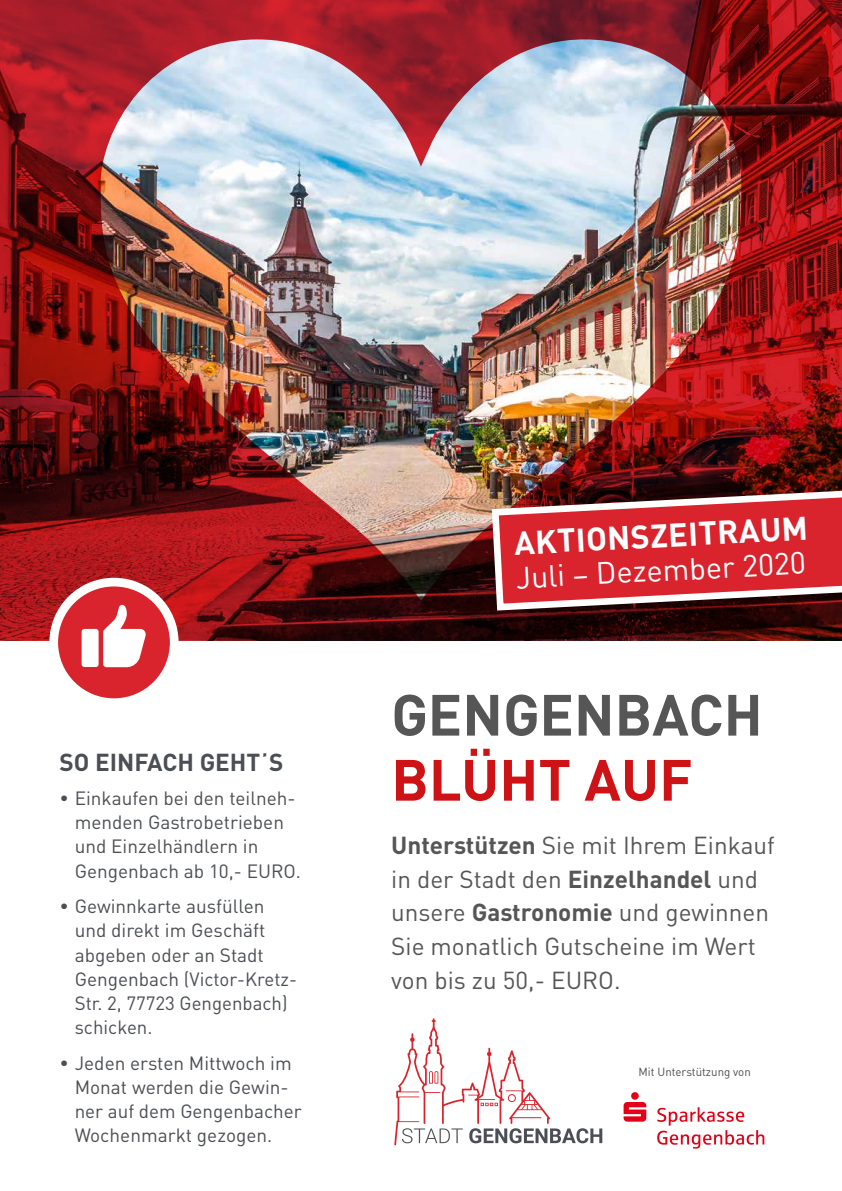
<style>
.page{position:relative;width:842px;height:1191px;background:#fff}
.page>*{position:absolute;margin:0;border:0;box-sizing:border-box;transform-origin:0 0}
.t1{font:700 57.2px "DIN Pro";color:#565656}
.t2{font:700 57.2px "DIN Pro";color:#cd1316}
.t3{font:700 32.4px "DIN Pro";color:#fff}
.t4{font:30.4px "DIN Pro";color:#fff}
.t5{font:24.3px/33.7px "DIN Pro";color:#565656}
.t6{font:700 24.2px "DIN Pro";color:#4b4e54}
.t7{font:19px/24.2px "DIN Pro";color:#4b4e54}
.t8{font:11.7px "DIN Pro";color:#4b4e54}
.s1{font-family:"Gotham";font-weight:700}
.s2{font-weight:700}
</style>
<div class="page">
<img style="left:0;top:0;width:842px;height:641px">
<div style="left:54px;top:582px;width:120px;height:120px;background:#d9232d;border-radius:50%"></div>
<div style="left:49px;top:578px;width:130px;height:129px;border:9px solid #fff;border-radius:50%"></div>
<div style="left:82px;top:629px;width:17px;height:38px;background:#fff;border-radius:3px"></div>
<svg style="left:103px;top:604px;width:43px;height:63px"></svg>
<svg style="left:488px;top:483px;width:354px;height:131px;background:#b7363c"></svg>
<svg style="left:394px;top:1018px;width:208px;height:127px"></svg>
<svg style="left:624px;top:1092px;width:22px;height:29px"></svg>
<svg style="left:657px;top:1107px;width:107px;height:41px"></svg>
<p class="t6" style="left:60px;top:745px;width:225px">SO EINFACH GEHT΄S</p>
<p class="t7" style="left:75px;top:785px;width:228px;text-indent:-15px"><span class="s1">•</span> Einkaufen bei den teilneh&shy;menden Gastrobetrieben und Einzelhändlern in<br>Gengenbach ab 10,- EURO.</p>
<p class="t7" style="left:75px;top:893px;width:224px;text-indent:-15px"><span class="s1">•</span> Gewinnkarte ausfüllen und direkt im Geschäft abgeben oder an Stadt<br>Gengenbach (Victor-Kretz-<br>Str. 2, 77723 Gengenbach) schicken.</p>
<p class="t7" style="left:75px;top:1050px;width:228px;text-indent:-15px"><span class="s1">•</span> Jeden ersten Mittwoch im<br>Monat werden die Gewin&shy;ner auf dem Gengenbacher<br>Wochenmarkt gezogen.</p>
<h2 class="t3" style="left:513px;top:521px;width:296px;rotate:-3deg">AKTIONSZEITRAUM</h2>
<h3 class="t4" style="left:515px;top:557px;width:292px;rotate:-3deg">Juli – Dezember 2020</h3>
<h1 class="t1" style="left:391px;top:676px;width:373px">GENGENBACH</h1>
<h1 class="t2" style="left:391px;top:741px;width:303px">BLÜHT AUF</h1>
<p class="t5" style="left:391px;top:827px;width:385px"><span class="s2">Unterstützen</span> Sie mit Ihrem Einkauf in der Stadt den <span class="s2">Einzelhandel</span> und unsere <span class="s2">Gastronomie</span> und gewinnen<br>Sie monatlich Gutscheine im Wert von bis zu 50,- EURO.</p>
<p class="t8" style="left:639px;top:1063px;width:114px">Mit Unterstützung von</p>
</div>
